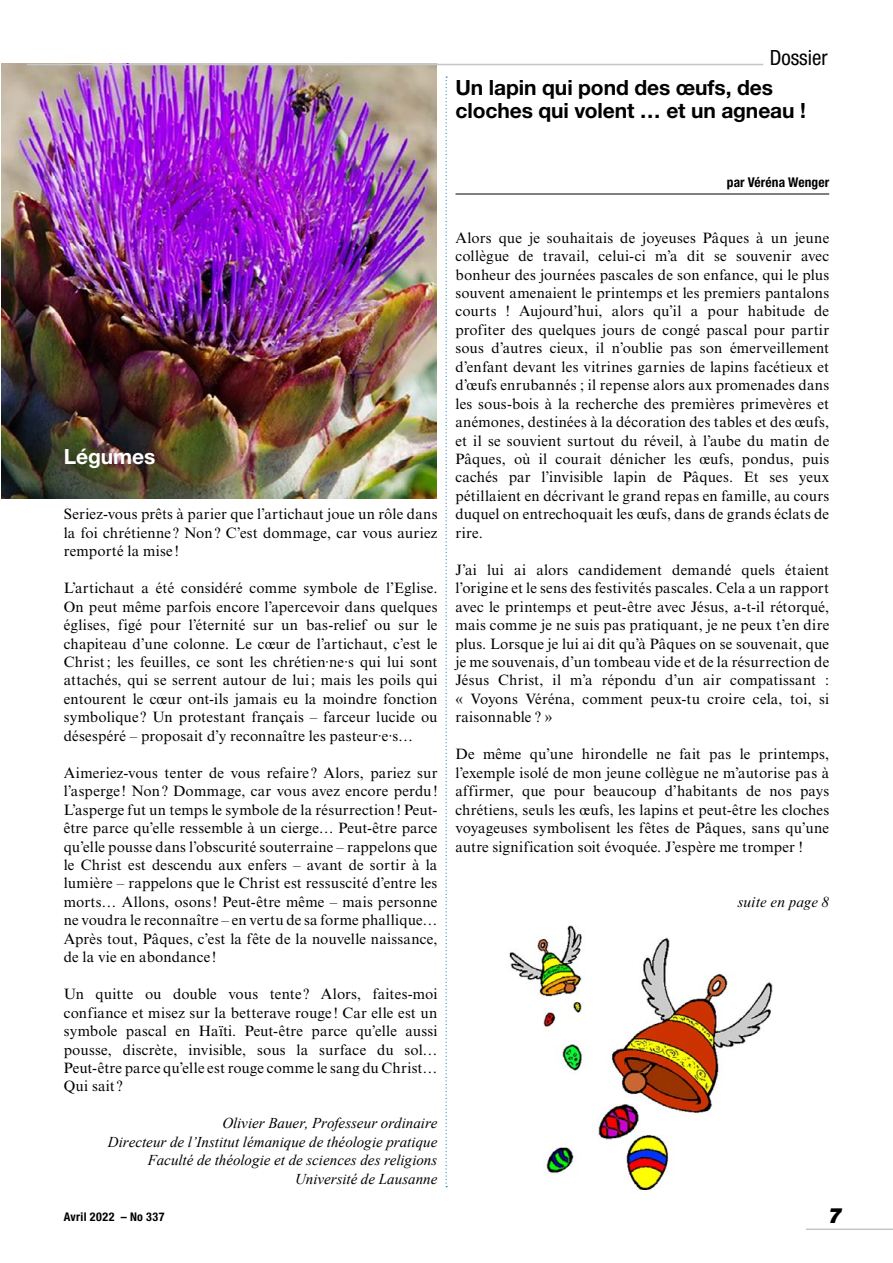
<style>
.page{position:relative;width:893px;height:1263px;background:#fff}
.page>*{position:absolute;margin:0;border:0;box-sizing:border-box;transform-origin:0 0}
.t1{font:700 21px/23.2px "Helvetica Neue LT Pro";letter-spacing:-.005em;color:#000}
.t2{font:condensed 21px "Helvetica Neue LT Pro";color:#000}
.t3{font:700 21px "Helvetica Neue LT Pro";letter-spacing:-.005em;color:#fff}
.t4{font:italic 900 21px "Helvetica Neue LT Pro";color:#000}
.t5{font:15px/18.5px "Times NRMT Pro";letter-spacing:.01em;color:#000;text-align:justify}
.t6{font:italic 15px/18.5px "Times New Roman";color:#000;text-align:right}
.t7{font:italic 15px "Times NRMT Pro";letter-spacing:.01em;color:#000}
.t8{font:700 condensed 13.5px "Helvetica Neue LT Pro";letter-spacing:.005em;color:#000}
.t9{font:700 condensed 12px "Helvetica Neue LT Pro";letter-spacing:.035em;color:#000}
</style>
<div class="page">
<img style="left:1px;top:64px;width:435px;height:434px">
<hr style="left:129px;top:63px;width:308px;height:2px;background:#c6c6c6">
<hr style="left:806px;top:1228px;width:87px;height:2px;background:#c6c6c6">
<hr style="left:27px;top:64px;width:736px;height:1px;background:#c6c6c6">
<hr style="left:455px;top:194px;width:374px;height:1px;background:#000">
<img style="left:509px;top:925px;width:263px;height:264px">
<svg style="left:446px;top:77px;width:1px;height:1110px"></svg>
<h1 class="t2" style="left:770px;top:45px;width:59px">Dossier</h1>
<h1 class="t1" style="left:455px;top:75px;width:352px">Un lapin qui pond des œufs, des cloches qui volent … et un agneau !</h1>
<h1 class="t3" style="left:64px;top:443px;width:93px">Légumes</h1>
<p class="t5" style="left:64px;top:506px;width:375px">Seriez-vous prêts à parier que l’artichaut joue un rôle dans la foi chrétienne ? Non? C’est dommage, car vous auriez remporté la mise!</p>
<p class="t5" style="left:64px;top:580px;width:375px">L’artichaut a été considéré comme symbole de l’Eglise.<br>On peut même parfois encore l’apercevoir dans quelques églises, figé pour l’éternité sur un bas-relief ou sur le chapiteau d’une colonne. Le cœur de l’artichaut, c’est le Christ; les feuilles, ce sont les chrétien·ne·s qui lui sont attachés, qui se serrent autour de lui; mais les poils qui entourent le cœur ont-ils jamais eu la moindre fonction symbolique ? Un protestant français – farceur lucide ou désespéré – proposait d’y reconnaître les pasteur·e·s…</p>
<p class="t5" style="left:64px;top:764px;width:375px">Aimeriez-vous tenter de vous refaire ? Alors, pariez sur l’asperge ! Non? Dommage, car vous avez encore perdu!<br>L’asperge fut un temps le symbole de la résurrection! Peut&shy;être parce qu’elle ressemble à un cierge… Peut-être parce qu’elle pousse dans l’obscurité souterraine – rappelons que le Christ est descendu aux enfers – avant de sortir à la lumière – rappelons que le Christ est ressuscité d’entre les morts… Allons, osons! Peut-être même – mais personne ne voudra le reconnaître – en vertu de sa forme phallique… Après tout, Pâques, c’est la fête de la nouvelle naissance, de la vie en abondance !</p>
<p class="t5" style="left:64px;top:986px;width:375px">Un quitte ou double vous tente ? Alors, faites-moi confiance et misez sur la betterave rouge ! Car elle est un symbole pascal en Haïti. Peut-être parce qu’elle aussi pousse, discrète, invisible, sous la surface du sol… Peut-être parce qu’elle est rouge comme le sang du Christ… Qui sait?</p>
<p class="t6" style="left:108px;top:1114px;width:331px">Olivier Bauer, Professeur ordinaire<br>Directeur de l’Institut lémanique de théologie pratique Faculté de théologie et de sciences des religions Université de Lausanne</p>
<p class="t9" style="left:64px;top:1209px;width:102px">Avril 2022 – No 337</p>
<p class="t8" style="left:727px;top:174px;width:104px">par Véréna Wenger</p>
<p class="t5" style="left:455px;top:229px;width:375px">Alors que je souhaitais de joyeuses Pâques à un jeune collègue de travail, celui-ci m’a dit se souvenir avec bonheur des journées pascales de son enfance, qui le plus souvent amenaient le printemps et les premiers pantalons courts ! Aujourd’hui, alors qu’il a pour habitude de profiter des quelques jours de congé pascal pour partir sous d’autres cieux, il n’oublie pas son émerveillement d’enfant devant les vitrines garnies de lapins facétieux et d’œufs enrubannés ; il repense alors aux promenades dans les sous-bois à la recherche des premières primevères et anémones, destinées à la décoration des tables et des œufs, et il se souvient surtout du réveil, à l’aube du matin de Pâques, où il courait dénicher les œufs, pondus, puis cachés par l’invisible lapin de Pâques. Et ses yeux pétillaient en décrivant le grand repas en famille, au cours duquel on entrechoquait les œufs, dans de grands éclats de rire.</p>
<p class="t5" style="left:455px;top:561px;width:375px">J’ai lui ai alors candidement demandé quels étaient l’origine et le sens des festivités pascales. Cela a un rapport avec le printemps et peut-être avec Jésus, a-t-il rétorqué, mais comme je ne suis pas pratiquant, je ne peux t’en dire plus. Lorsque je lui ai dit qu’à Pâques on se souvenait, que je me souvenais, d’un tombeau vide et de la résurrection de Jésus Christ, il m’a répondu d’un air compatissant : « Voyons Véréna, comment peux-tu croire cela, toi, si raisonnable ? »</p>
<p class="t5" style="left:455px;top:746px;width:375px">De même qu’une hirondelle ne fait pas le printemps, l’exemple isolé de mon jeune collègue ne m’autorise pas à affirmer, que pour beaucoup d’habitants de nos pays chrétiens, seuls les œufs, les lapins et peut-être les cloches voyageuses symbolisent les fêtes de Pâques, sans qu’une autre signification soit évoquée. J’espère me tromper !</p>
<p class="t7" style="left:737px;top:893px;width:93px">suite en page 8</p>
<h1 class="t4" style="left:828px;top:1202px;width:16px">7</h1>
</div>
